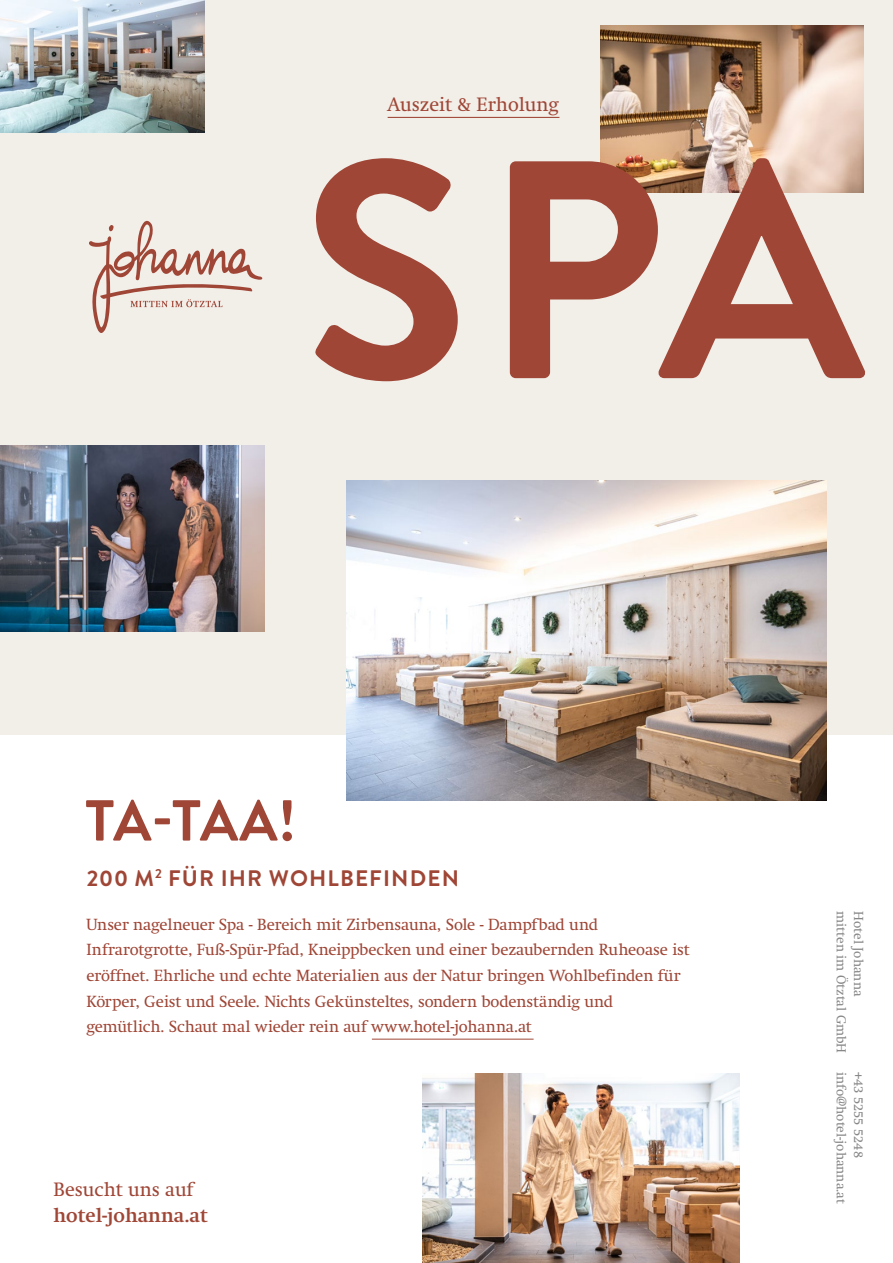
<style>
.page{position:relative;width:893px;height:1263px;background:#fff}
.page>*{position:absolute;margin:0;border:0;box-sizing:border-box;transform-origin:0 0}
.t1{font:700 309.75px "Brandon Grotesque";color:#9f4636}
.t2{font:700 57.68px "Brandon Grotesque";color:#9f4636}
.t3{font:700 22.42px "Brandon Grotesque";letter-spacing:.05em;color:#9f4636}
.t4{font:19.2px "Swift";color:#9f4636}
.t5{font:700 19.2px "Swift";color:#9f4636}
.t6{font:16.05px/25.7px "Swift";letter-spacing:-.005em;color:#9f4636}
.t7{font:12.98px "Swift";color:#868786}
</style>
<div class="page">
<div style="left:0;top:0;width:893px;height:734px;background:#f2eee8"></div>
<img style="left:346px;top:480px;width:480px;height:320px">
<img style="left:600px;top:26px;width:264px;height:166px">
<img style="left:0;top:446px;width:264px;height:185px">
<img style="left:422px;top:1073px;width:318px;height:190px">
<img style="left:0;top:0;width:204px;height:132px">
<hr style="left:388px;top:117px;width:171px;height:1px;background:#9f4636">
<svg style="left:89px;top:221px;width:173px;height:112px"></svg>
<hr style="left:372px;top:1039px;width:162px;height:1px;background:#9f4636">
<p class="t4" style="left:388px;top:93px;width:173px">Auszeit &amp; Erholung</p>
<h1 class="t1" style="left:301px;top:55px;width:565px">SPA</h1>
<h2 class="t2" style="left:85px;top:780px;width:212px">TA-TAA!</h2>
<h3 class="t3" style="left:87px;top:862px;width:373px">200 M<sup>2</sup> FÜR IHR WOHLBEFINDEN</h3>
<p class="t6" style="left:86px;top:911px;width:605px">Unser nagelneuer Spa - Bereich mit Zirbensauna, Sole - Dampfbad und Infrarotgrotte, Fuß-Spür-Pfad, Kneippbecken und einer bezaubernden Ruheoase ist eröffnet. Ehrliche und echte Materialien aus der Natur bringen Wohlbefinden für Körper, Geist und Seele. Nichts Gekünsteltes, sondern bodenständig und gemütlich. Schaut mal wieder rein auf www.hotel-johanna.at</p>
<p class="t4" style="left:54px;top:1179px;width:141px">Besucht uns auf</p>
<p class="t5" style="left:54px;top:1204px;width:156px">hotel-johanna.at</p>
<p class="t7" style="left:849px;top:911px;width:143px;rotate:90deg">mitten im Ötztal GmbH</p>
<p class="t7" style="left:866px;top:911px;width:86px;rotate:90deg">Hotel Johanna</p>
<p class="t7" style="left:849px;top:1072px;width:133px;rotate:90deg">info@hotel-johanna.at</p>
<p class="t7" style="left:866px;top:1072px;width:87px;rotate:90deg">+43 5255 5248</p>
</div>
